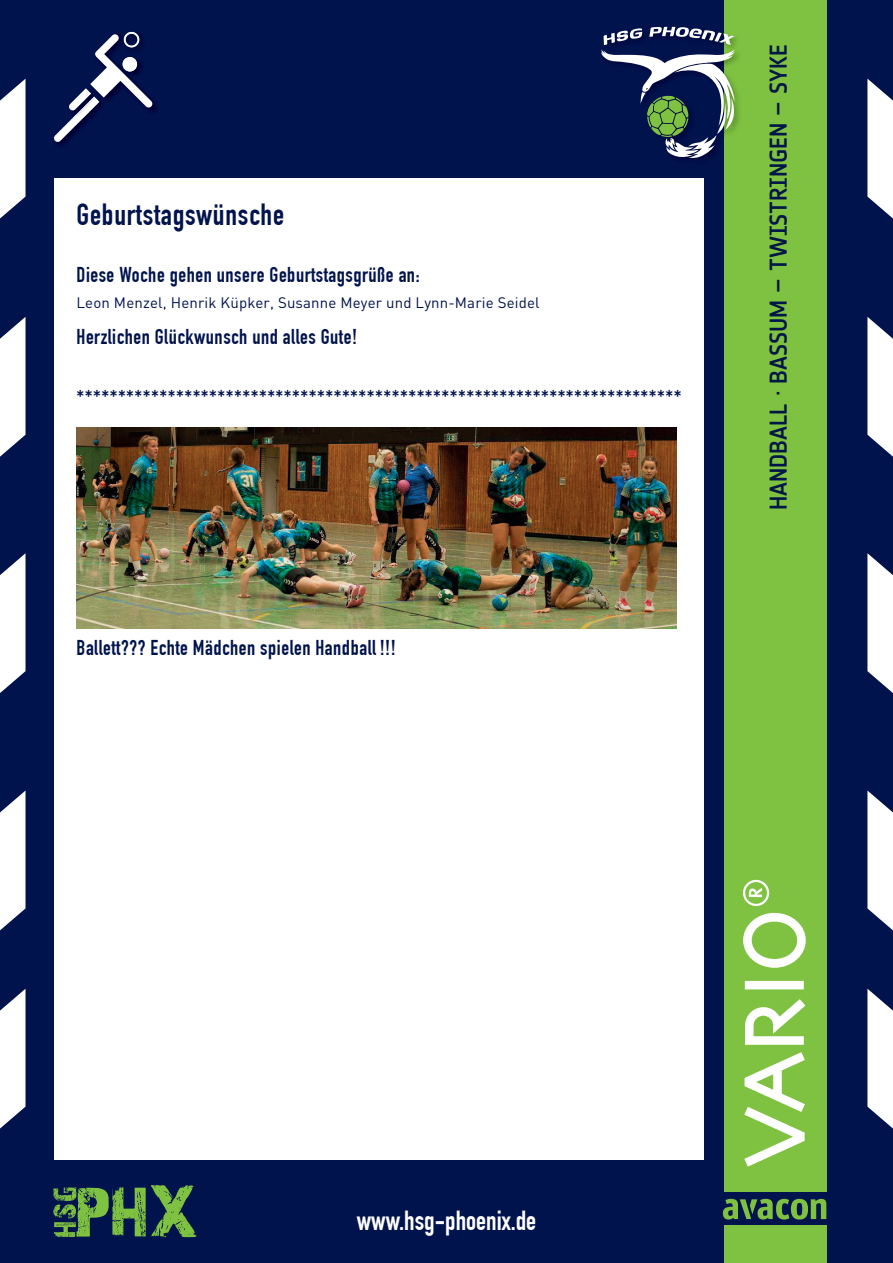
<style>
.page{position:relative;width:893px;height:1263px;background:#00134d}
.page>*{position:absolute;margin:0;border:0;box-sizing:border-box;transform-origin:0 0}
.t1{font:700 30px "DIN Condensed";letter-spacing:.025em;color:#00134d}
.t2{font:700 27px "DIN Condensed";color:#fff}
.t3{font:500 24px "Notes Soft";color:#001547}
.t4{font:700 21px "DIN Condensed";letter-spacing:.025em;color:#00134d}
.t5{font:15px "DIN";letter-spacing:.01em;color:#00134d}
</style>
<div class="page">
<svg style="left:53px;top:1185px;width:143px;height:52px"></svg>
<div style="left:724px;top:0;width:102px;height:1046px;background:#7fc241"></div>
<div style="left:724px;top:1037px;width:102px;height:154px;background:#7fc241"></div>
<div style="left:724px;top:1225px;width:102px;height:38px;background:#7fc241"></div>
<div style="left:54px;top:179px;width:650px;height:981px;background:#fff"></div>
<svg style="left:723px;top:1199px;width:103px;height:20px"></svg>
<svg style="left:745px;top:981px;width:59px;height:8px"></svg>
<svg style="left:744px;top:1052px;width:61px;height:114px"></svg>
<svg style="left:743px;top:913px;width:63px;height:55px"></svg>
<svg style="left:745px;top:999px;width:60px;height:46px"></svg>
<svg style="left:743px;top:880px;width:26px;height:26px"></svg>
<img style="left:152px;top:101px;width:4px;height:10px">
<svg style="left:54px;top:32px;width:98px;height:110px"></svg>
<img style="left:658px;top:26px;width:81px;height:102px">
<svg style="left:601px;top:27px;width:134px;height:133px"></svg>
<svg style="left:0;top:317px;width:26px;height:140px;background:#d2d6e0"></svg>
<svg style="left:867px;top:317px;width:26px;height:140px;background:#d2d6e0"></svg>
<svg style="left:0;top:79px;width:26px;height:140px;background:#d2d6e0"></svg>
<svg style="left:867px;top:79px;width:26px;height:140px;background:#d2d6e0"></svg>
<svg style="left:0;top:553px;width:26px;height:140px;background:#d2d6e0"></svg>
<svg style="left:867px;top:553px;width:26px;height:140px;background:#d2d6e0"></svg>
<svg style="left:0;top:989px;width:26px;height:140px;background:#d2d6e0"></svg>
<svg style="left:867px;top:989px;width:26px;height:140px;background:#d2d6e0"></svg>
<svg style="left:0;top:790px;width:26px;height:141px"></svg>
<svg style="left:867px;top:790px;width:26px;height:141px"></svg>
<img style="left:77px;top:427px;width:600px;height:202px">
<h1 class="t1" style="left:77px;top:197px;width:209px">Geburtstagswünsche</h1>
<p class="t4" style="left:77px;top:263px;width:345px">Diese Woche gehen unsere Geburtstagsgrüße an:</p>
<p class="t5" style="left:77px;top:293px;width:465px">Leon Menzel, Henrik Küpker, Susanne Meyer und Lynn-Marie Seidel</p>
<p class="t4" style="left:77px;top:324px;width:282px">Herzlichen Glückwunsch und alles Gute!</p>
<p class="t4" style="left:77px;top:385px;width:607px">*************************************************************************</p>
<p class="t4" style="left:77px;top:635px;width:321px">Ballett??? Echte Mädchen spielen Handball !!!</p>
<p class="t3" style="left:765px;top:510px;width:467px;rotate:-90deg">HANDBALL · BASSUM – TWISTRINGEN – SYKE</p>
<p class="t2" style="left:357px;top:1205px;width:181px">www.hsg-phoenix.de</p>
</div>
